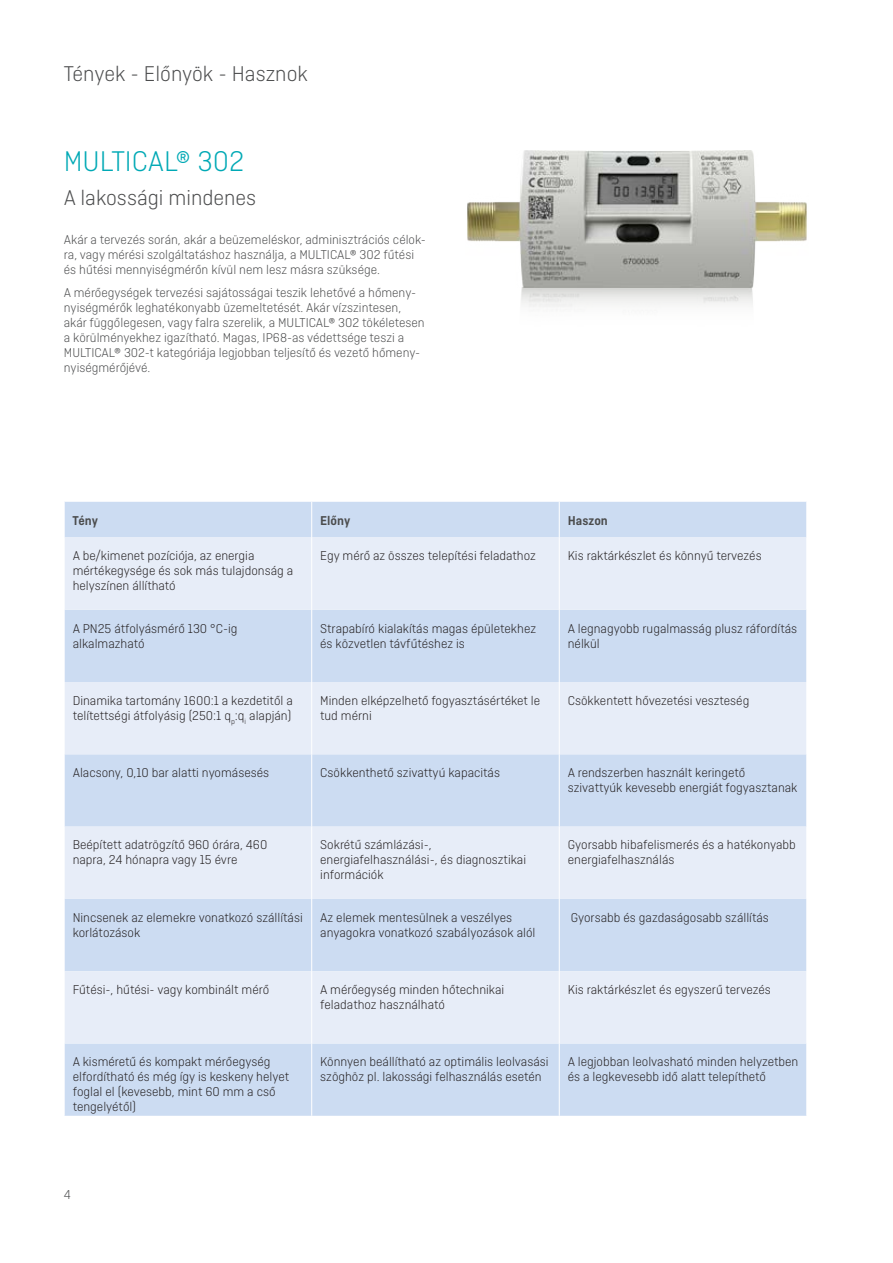
<style>
.page{position:relative;width:893px;height:1263px;background:#fff}
.page>*{position:absolute;margin:0;border:0;box-sizing:border-box;transform-origin:0 0}
.t1{font:300 30px "Ciutadella";color:#00a9b5}
.t2{font:300 22.5px "Ciutadella";color:#4b4c4d}
.t3{font:300 13.5px/15px "Ciutadella";color:#231f20}
.t4{font:300 13.5px/15px "Ciutadella";color:#4b4c4d}
.t5{font:600 13.5px "Ciutadella";color:#4b4c4d}
</style>
<div class="page">
<img style="left:467px;top:151px;width:340px;height:136px">
<div style="left:65px;top:502px;width:741px;height:614px;background:#ccdcf2"></div>
<svg style="left:65px;top:537px;width:741px;height:506px;background:#dbe5f5"></svg>
<hr style="left:559px;top:502px;width:1px;height:35px;background:#fff">
<hr style="left:559px;top:537px;width:1px;height:73px;background:#fff">
<hr style="left:559px;top:610px;width:1px;height:72px;background:#fff">
<hr style="left:559px;top:682px;width:1px;height:72px;background:#fff">
<hr style="left:559px;top:754px;width:1px;height:73px;background:#fff">
<hr style="left:559px;top:827px;width:1px;height:72px;background:#fff">
<hr style="left:559px;top:899px;width:1px;height:72px;background:#fff">
<hr style="left:559px;top:971px;width:1px;height:72px;background:#fff">
<hr style="left:559px;top:1043px;width:1px;height:73px;background:#fff">
<hr style="left:311px;top:502px;width:1px;height:35px;background:#fff">
<hr style="left:311px;top:537px;width:1px;height:73px;background:#fff">
<hr style="left:311px;top:610px;width:1px;height:72px;background:#fff">
<hr style="left:311px;top:682px;width:1px;height:72px;background:#fff">
<hr style="left:311px;top:754px;width:1px;height:73px;background:#fff">
<hr style="left:311px;top:827px;width:1px;height:72px;background:#fff">
<hr style="left:311px;top:899px;width:1px;height:72px;background:#fff">
<hr style="left:311px;top:971px;width:1px;height:72px;background:#fff">
<hr style="left:311px;top:1043px;width:1px;height:73px;background:#fff">
<h2 class="t2" style="left:64px;top:61px;width:246px">Tények - Előnyök - Hasznok</h2>
<h1 class="t1" style="left:64px;top:145px;width:182px">MULTICAL® 302</h1>
<h2 class="t2" style="left:64px;top:186px;width:194px">A lakossági mindenes</h2>
<p class="t4" style="left:64px;top:232px;width:364px">Akár a tervezés során, akár a beüzemeléskor, adminisztrációs célok&shy;ra, vagy mérési szolgáltatáshoz használja, a MULTICAL® 302 fűtési és hűtési mennyiségmérőn kívül nem lesz másra szüksége.</p>
<p class="t4" style="left:64px;top:285px;width:362px">A mérőegységek tervezési sajátosságai teszik lehetővé a hőmen - nyiségmérők leghatékonyabb üzemeltetését. Akár vízszintesen, akár függőlegesen, vagy falra szerelik, a MULTICAL® 302 tökéletesen a körülményekhez igazítható. Magas, IP68-as védettsége teszi a MULTICAL® 302-t kategóriája legjobban teljesítő és vezető hőmen - nyiségmérőjévé.</p>
<p class="t5" style="left:73px;top:513px;width:27px">Tény</p>
<p class="t5" style="left:320px;top:513px;width:32px">Előny</p>
<p class="t5" style="left:568px;top:513px;width:42px">Haszon</p>
<p class="t3" style="left:73px;top:548px;width:222px">A be/kimenet pozíciója, az energia mértékegysége és sok más tulajdonság a helyszínen állítható</p>
<p class="t3" style="left:320px;top:548px;width:217px">Egy mérő az összes telepítési feladathoz</p>
<p class="t3" style="left:568px;top:548px;width:195px">Kis raktárkészlet és könnyű tervezés</p>
<p class="t3" style="left:73px;top:621px;width:166px">A PN25 átfolyásmérő 130 °C-ig alkalmazható</p>
<p class="t3" style="left:320px;top:621px;width:217px">Strapabíró kialakítás magas épületekhez és közvetlen távfűtéshez is</p>
<p class="t3" style="left:568px;top:621px;width:231px">A legnagyobb rugalmasság plusz ráfordítás nélkül</p>
<p class="t3" style="left:73px;top:693px;width:222px">Dinamika tartomány 1600:1 a kezdetitől a telítettségi átfolyásig (250:1 q<sub>p</sub>:q<sub>i</sub> alapján)</p>
<p class="t3" style="left:320px;top:693px;width:221px">Minden elképzelhető fogyasztásértéket le tud mérni</p>
<p class="t3" style="left:568px;top:693px;width:183px">Csökkentett hővezetési veszteség</p>
<p class="t3" style="left:73px;top:765px;width:198px">Alacsony, 0,10 bar alatti nyomásesés</p>
<p class="t3" style="left:320px;top:765px;width:181px">Csökkenthető szivattyú kapacitás</p>
<p class="t3" style="left:568px;top:765px;width:231px">A rendszerben használt keringető szivattyúk kevesebb energiát fogyasztanak</p>
<p class="t3" style="left:73px;top:837px;width:196px">Beépített adatrögzítő 960 órára, 460 napra, 24 hónapra vagy 15 évre</p>
<p class="t3" style="left:320px;top:837px;width:207px">Sokrétű számlázási-, energiafelhasználási-, és diagnosztikai információk</p>
<p class="t3" style="left:568px;top:837px;width:230px">Gyorsabb hibafelismerés és a hatékonyabb energiafelhasználás</p>
<p class="t3" style="left:73px;top:910px;width:232px">Nincsenek az elemekre vonatkozó szállítási korlátozások</p>
<p class="t3" style="left:320px;top:910px;width:217px">Az elemek mentesülnek a veszélyes anyagokra vonatkozó szabályozások alól</p>
<p class="t3" style="left:571px;top:910px;width:200px">Gyorsabb és gazdaságosabb szállítás</p>
<p class="t3" style="left:73px;top:982px;width:198px">Fűtési-, hűtési- vagy kombinált mérő</p>
<p class="t3" style="left:320px;top:982px;width:186px">A mérőegység minden hőtechnikai feladathoz használható</p>
<p class="t3" style="left:568px;top:982px;width:205px">Kis raktárkészlet és egyszerű tervezés</p>
<p class="t3" style="left:73px;top:1054px;width:218px">A kisméretű és kompakt mérőegység elfordítható és még így is keskeny helyet foglal el (kevesebb, mint 60 mm a cső tengelyétől)</p>
<p class="t3" style="left:320px;top:1054px;width:230px">Könnyen beállítható az optimális leolvasási szöghöz pl. lakossági felhasználás esetén</p>
<p class="t3" style="left:568px;top:1054px;width:232px">A legjobban leolvasható minden helyzetben és a legkevesebb idő alatt telepíthető</p>
<p class="t4" style="left:64px;top:1187px;width:9px">4</p>
</div>
